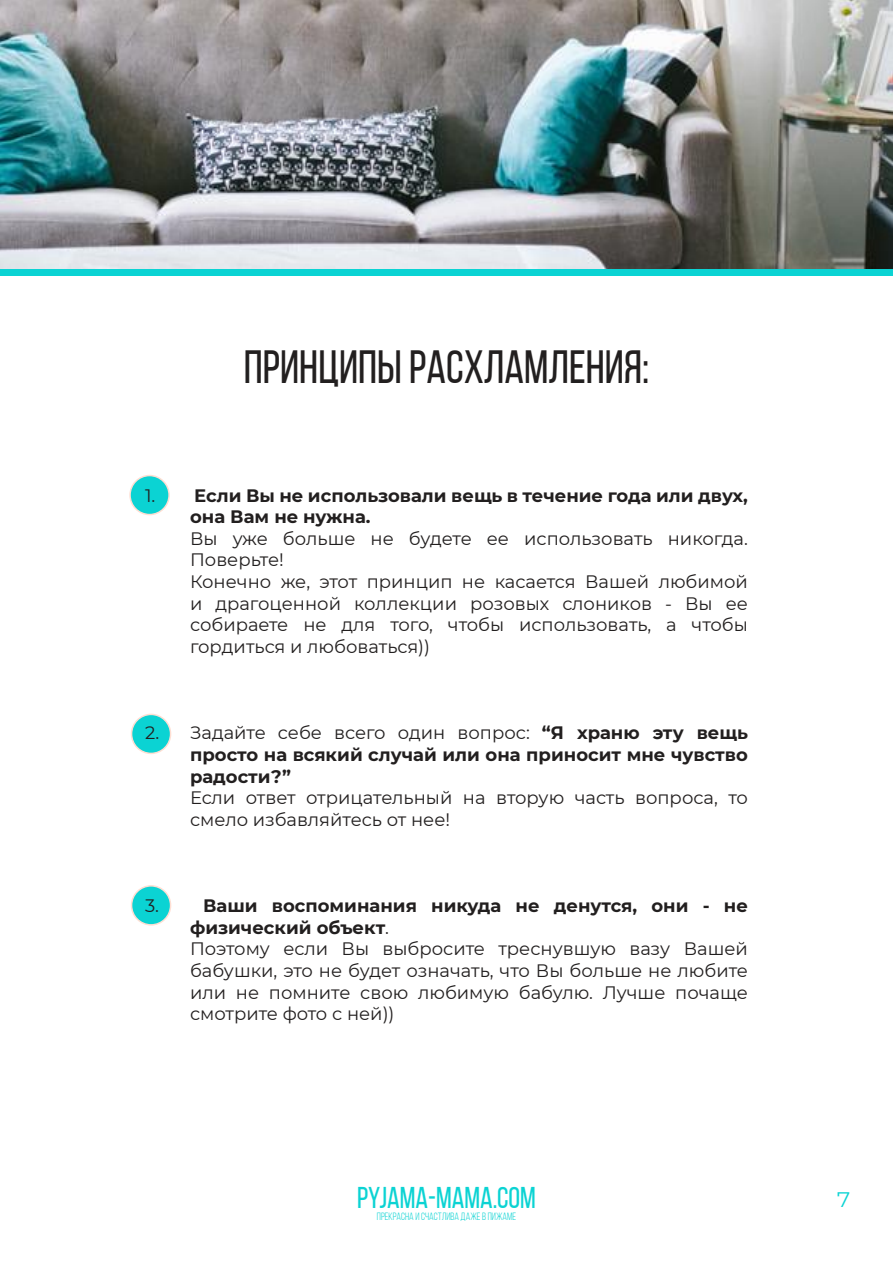
<style>
.page{position:relative;width:893px;height:1263px;background:#fff}
.page>*{position:absolute;margin:0;border:0;box-sizing:border-box;transform-origin:0 0}
.t1{font:46.5px "Bebas Neue";color:#221f1f}
.t2{font:30px "Bebas Neue";color:#0bd3d3}
.t3{font:21px "Montserrat";color:#0bd3d3}
.t4{font:18px/21.6px "Montserrat";color:#221f1f}
.t5{font:700 18px/21.6px "Montserrat";color:#221f1f}
.t6{font:10.5px "Bebas Neue";color:#0bd3d3}
.s1{font-weight:400}
.s2{font-weight:700}
</style>
<div class="page">
<div style="left:132px;top:714px;width:39px;height:39px;background:#0bd3d3;border-radius:50%"></div>
<div style="left:131px;top:714px;width:40px;height:40px;border:2px solid #ffdfd3;border-radius:50%"></div>
<div style="left:132px;top:886px;width:39px;height:39px;background:#0bd3d3;border-radius:50%"></div>
<div style="left:131px;top:885px;width:40px;height:41px;border:2px solid #ffdfd3;border-radius:50%"></div>
<div style="left:130px;top:475px;width:39px;height:39px;background:#0bd3d3;border-radius:50%"></div>
<div style="left:129px;top:475px;width:41px;height:40px;border:2px solid #ffdfd3;border-radius:50%"></div>
<img style="left:0;top:0;width:893px;height:269px">
<div style="left:0;top:269px;width:893px;height:6px;background:#0bd3d3"></div>
<h1 class="t1" style="left:244px;top:342px;width:407px">Принципы расхламления:</h1>
<p class="t5" style="left:190px;top:484px;width:559px;text-indent:-45px"><span class="s1">1.</span> Если Вы не использовали вещь в течение года или двух, она Вам не нужна.</p>
<p class="t4" style="left:190px;top:527px;width:559px">Вы уже больше не будете ее использовать никогда.<br>Поверьте!<br>Конечно же, этот принцип не касается Вашей любимой и драгоценной коллекции розовых слоников - Вы ее собираете не для того, чтобы использовать, а чтобы гордиться и любоваться))</p>
<p class="t5" style="left:190px;top:721px;width:559px;text-align:justify;text-indent:-45px"><span class="s1">2. Задайте себе всего один вопрос:</span> “Я храню эту вещь просто на всякий случай или она приносит мне чувство радости?”</p>
<p class="t4" style="left:190px;top:786px;width:559px">Если ответ отрицательный на вторую часть вопроса, то смело избавляйтесь от нее!</p>
<p class="t4" style="left:145px;top:894px;width:15px">3.</p>
<p class="t4" style="left:190px;top:894px;width:559px;text-indent:13px"><span class="s2">Ваши воспоминания никуда не денутся, они - не физический объект</span>.<br>Поэтому если Вы выбросите треснувшую вазу Вашей бабушки, это не будет означать, что Вы больше не любите или не помните свою любимую бабулю. Лучше почаще смотрите фото с ней))</p>
<h2 class="t2" style="left:357px;top:1181px;width:180px">PYJAMA-MAMA.COM</h2>
<p class="t6" style="left:377px;top:1211px;width:141px">ПРЕКРАСНА И СЧАСТЛива даже в пижаме</p>
<p class="t3" style="left:836px;top:1185px;width:16px">7</p>
</div>
